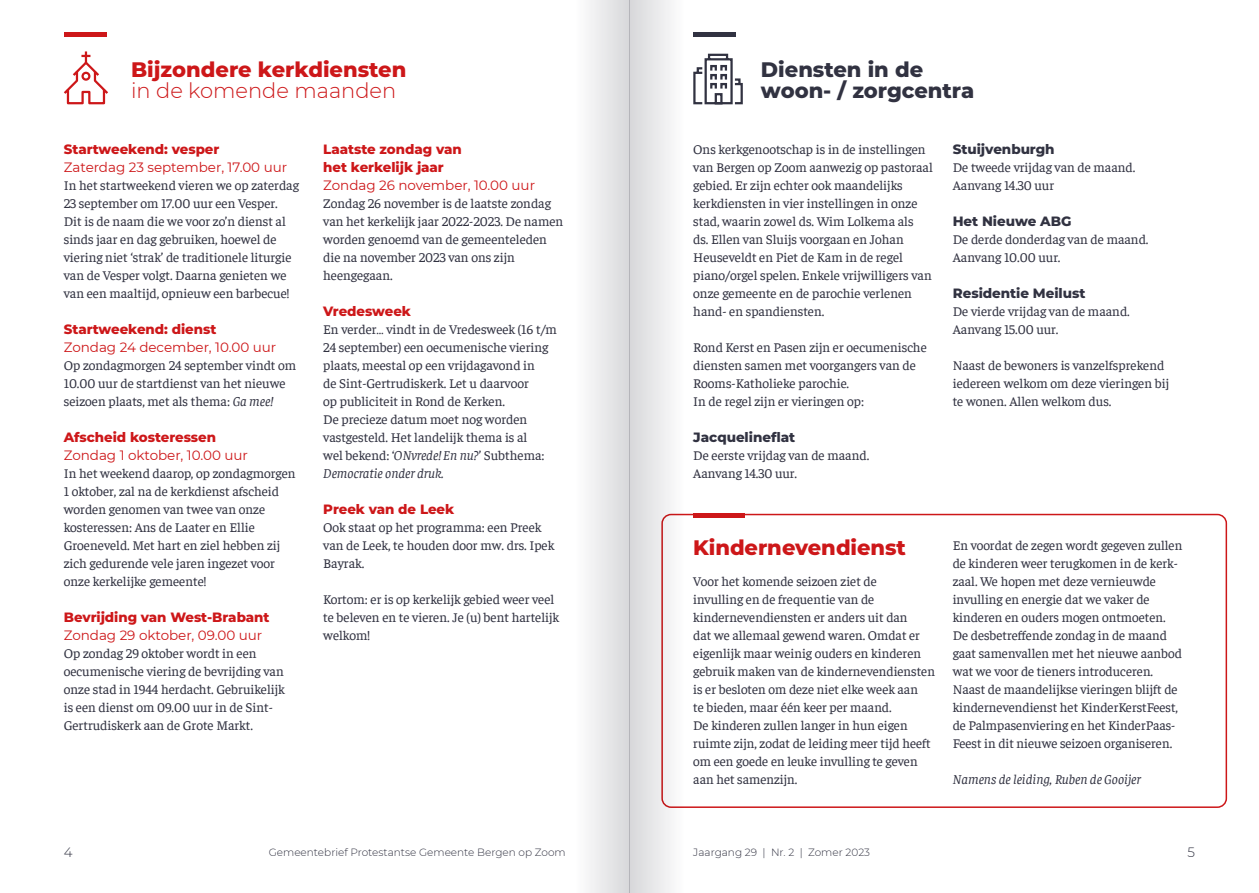
<style>
.page{position:relative;width:1259px;height:893px;background:#fff}
.page>*{position:absolute;margin:0;border:0;box-sizing:border-box;transform-origin:0 0}
.t1{font:800 21px/21px "Montserrat";letter-spacing:-.005em;color:#cd1719}
.t2{font:800 21px "Montserrat";color:#313241}
.t3{font:13.5px/18px "Faustina";letter-spacing:-.005em;color:#313241}
.t4{font:800 13.5px/18px "Montserrat";letter-spacing:-.005em;color:#cd1719}
.t5{font:13.5px "Montserrat";letter-spacing:-.005em;color:#cd1719}
.t6{font:800 13.5px "Montserrat";letter-spacing:-.005em;color:#313241}
.t7{font:italic 13.5px "Faustina";letter-spacing:-.005em;color:#313241}
.t8{font:300 13.5px "Montserrat";color:#313241}
.t9{font:300 10.5px "Montserrat";color:#313241}
.s1{font-weight:300}
.s2{font-style:italic}
</style>
<div class="page">
<svg style="left:64px;top:51px;width:44px;height:54px"></svg>
<hr style="left:64px;top:32px;width:42px;height:4px;background:#cd1719">
<svg style="left:693px;top:53px;width:50px;height:52px"></svg>
<hr style="left:693px;top:32px;width:43px;height:4px;background:#313241">
<div style="left:661px;top:514px;width:566px;height:294px;border:2px solid #cd1719;border-radius:9px"></div>
<hr style="left:693px;top:514px;width:51px;height:4px;background:#cd1719">
<div style="left:574px;top:0;width:55px;height:893px;background:linear-gradient(to right,#fff,#d8d8db)"></div>
<div style="left:629px;top:0;width:56px;height:893px;background:linear-gradient(to right,#d6d6d9,#fdfafb)"></div>
<p class="t1" style="left:131px;top:58px;width:277px">Bijzondere kerkdiensten <span class="s1">in de komende maanden</span></p>
<p class="t4" style="left:64px;top:139px;width:157px">Startweekend: vesper</p>
<p class="t5" style="left:64px;top:158px;width:225px">Zaterdag 23 september, 17.00 uur</p>
<p class="t3" style="left:64px;top:175px;width:237px">In het startweekend vieren we op zaterdag 23 september om 17.00 uur een Vesper.<br>Dit is de naam die we voor zo’n dienst al sinds jaar en dag gebruiken, hoewel de viering niet ‘strak’ de traditionele liturgie van de Vesper volgt. Daarna genieten we van een maaltijd, opnieuw een barbecue!</p>
<p class="t4" style="left:64px;top:319px;width:154px">Startweekend: dienst</p>
<p class="t5" style="left:64px;top:338px;width:214px">Zondag 24 december, 10.00 uur</p>
<p class="t3" style="left:64px;top:355px;width:234px">Op zondagmorgen 24 september vindt om<br>10.00 uur de startdienst van het nieuwe seizoen plaats, met als thema: <span class="s2">Ga mee!</span></p>
<p class="t4" style="left:64px;top:427px;width:154px">Afscheid kosteressen</p>
<p class="t5" style="left:64px;top:446px;width:186px">Zondag 1 oktober, 10.00 uur</p>
<p class="t3" style="left:64px;top:463px;width:233px">In het weekend daarop, op zondagmorgen 1 oktober, zal na de kerkdienst afscheid worden genomen van twee van onze kosteressen: Ans de Laater en Ellie Groeneveld. Met hart en ziel hebben zij zich gedurende vele jaren ingezet voor onze kerkelijke gemeente!</p>
<p class="t4" style="left:64px;top:607px;width:207px">Bevrijding van West-Brabant</p>
<p class="t5" style="left:64px;top:626px;width:200px">Zondag 29 oktober, 09.00 uur</p>
<p class="t3" style="left:64px;top:643px;width:222px">Op zondag 29 oktober wordt in een oecumenische viering de bevrijding van onze stad in 1944 herdacht. Gebruikelijk is een dienst om 09.00 uur in de Sint-Gertrudiskerk aan de Grote Markt.</p>
<p class="t4" style="left:323px;top:139px;width:140px">Laatste zondag van het kerkelijk jaar</p>
<p class="t5" style="left:323px;top:176px;width:213px">Zondag 26 november, 10.00 uur</p>
<p class="t3" style="left:323px;top:193px;width:242px">Zondag 26 november is de laatste zondag van het kerkelijk jaar 2022-2023. De namen worden genoemd van de gemeenteleden die na november 2023 van ons zijn heengegaan.</p>
<p class="t4" style="left:323px;top:301px;width:89px">Vredesweek</p>
<p class="t3" style="left:323px;top:319px;width:235px">En verder… vindt in de Vredesweek (16 t/m 24 september) een oecumenische viering plaats, meestal op een vrijdagavond in<br>de Sint-Gertrudiskerk. Let u daarvoor<br>op publiciteit in Rond de Kerken.</p>
<p class="t3" style="left:323px;top:409px;width:223px">De precieze datum moet nog worden vastgesteld. Het landelijk thema is al wel bekend: <span class="s2">‘ONvrede! En nu?</span>’ Subthema:<br><span class="s2">Democratie onder druk.</span></p>
<p class="t4" style="left:323px;top:499px;width:133px">Preek van de Leek</p>
<p class="t3" style="left:323px;top:517px;width:233px">Ook staat op het programma: een Preek van de Leek, te houden door mw. drs. Ipek<br>Bayrak.</p>
<p class="t3" style="left:323px;top:589px;width:237px">Kortom: er is op kerkelijk gebied weer veel te beleven en te vieren. Je (u) bent hartelijk welkom!</p>
<p class="t2" style="left:761px;top:54px;width:164px">Diensten in de</p>
<p class="t2" style="left:761px;top:75px;width:215px">woon- / zorgcentra</p>
<p class="t3" style="left:693px;top:139px;width:241px">Ons kerkgenootschap is in de instellingen van Bergen op Zoom aanwezig op pastoraal gebied. Er zijn echter ook maandelijks kerkdiensten in vier instellingen in onze stad, waarin zowel ds. Wim Lolkema als<br>ds. Ellen van Sluijs voorgaan en Johan Heuseveldt en Piet de Kam in de regel piano/orgel spelen. Enkele vrijwilligers van onze gemeente en de parochie verlenen hand- en spandiensten.</p>
<p class="t3" style="left:693px;top:337px;width:235px">Rond Kerst en Pasen zijn er oecumenische diensten samen met voorgangers van de<br>Rooms-Katholieke parochie.</p>
<p class="t3" style="left:693px;top:391px;width:172px">In de regel zijn er vieringen op:</p>
<p class="t6" style="left:693px;top:427px;width:103px">Jacquelineflat</p>
<p class="t3" style="left:693px;top:445px;width:177px">De eerste vrijdag van de maand.<br>Aanvang 14.30 uur.</p>
<p class="t6" style="left:952px;top:139px;width:103px">Stuijvenburgh</p>
<p class="t3" style="left:952px;top:157px;width:184px">De tweede vrijdag van de maand.<br>Aanvang 14.30 uur</p>
<p class="t6" style="left:952px;top:211px;width:120px">Het Nieuwe ABG</p>
<p class="t3" style="left:952px;top:229px;width:197px">De derde donderdag van de maand.<br>Aanvang 10.00 uur.</p>
<p class="t6" style="left:952px;top:283px;width:134px">Residentie Meilust</p>
<p class="t3" style="left:952px;top:301px;width:179px">De vierde vrijdag van de maand.<br>Aanvang 15.00 uur.</p>
<p class="t3" style="left:952px;top:355px;width:218px">Naast de bewoners is vanzelfsprekend iedereen welkom om deze vieringen bij te wonen. Allen welkom dus.</p>
<p class="t1" style="left:693px;top:536px;width:214px">Kindernevendienst</p>
<p class="t3" style="left:693px;top:571px;width:243px">Voor het komende seizoen ziet de<br>invulling en de frequentie van de kindernevendiensten er anders uit dan<br>dat we allemaal gewend waren. Omdat er eigenlijk maar weinig ouders en kinderen gebruik maken van de kindernevendiensten is er besloten om deze niet elke week aan<br>te bieden, maar één keer per maand.<br>De kinderen zullen langer in hun eigen ruimte zijn, zodat de leiding meer tijd heeft om een goede en leuke invulling te geven aan het samenzijn.</p>
<p class="t3" style="left:952px;top:535px;width:231px">En voordat de zegen wordt gegeven zullen de kinderen weer terugkomen in de kerk&shy;zaal. We hopen met deze vernieuwde invulling en energie dat we vaker de kinderen en ouders mogen ontmoeten.<br>De desbetreffende zondag in de maand gaat samenvallen met het nieuwe aanbod wat we voor de tieners introduceren.<br>Naast de maandelijkse vieringen blijft de kindernevendienst het KinderKerstFeest, de Palmpasenviering en het KinderPaas-Feest in dit nieuwe seizoen organiseren.</p>
<p class="t7" style="left:952px;top:770px;width:189px">Namens de leiding, Ruben de Gooijer</p>
<p class="t8" style="left:64px;top:843px;width:10px">4</p>
<p class="t9" style="left:269px;top:845px;width:298px">Gemeentebrief Protestantse Gemeente Bergen op Zoom</p>
<p class="t9" style="left:693px;top:845px;width:178px">Jaargang 29 | Nr. 2 | Zomer 2023</p>
<p class="t8" style="left:1187px;top:843px;width:9px">5</p>
</div>
